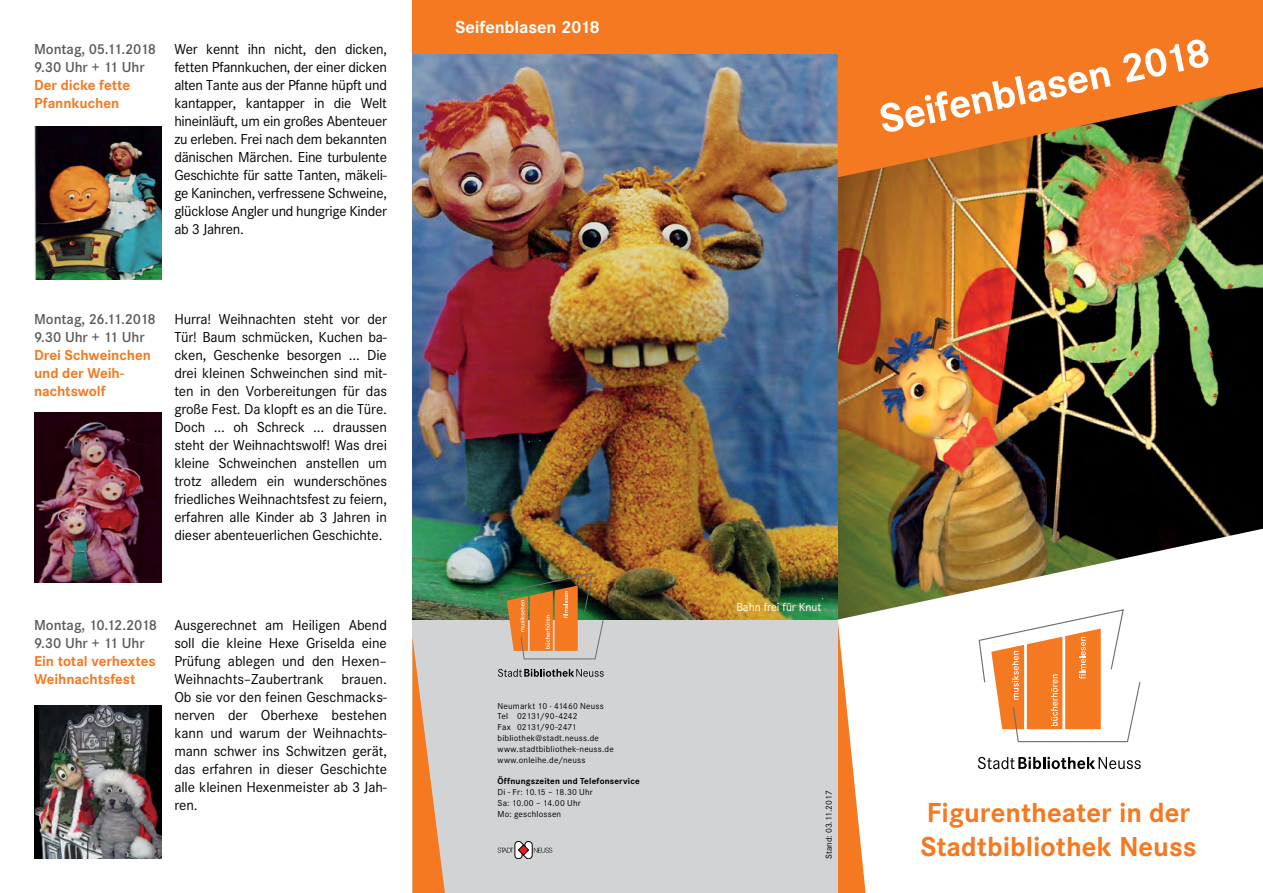
<style>
.page{position:relative;width:1263px;height:893px;background:#fff}
.page>*{position:absolute;margin:0;border:0;box-sizing:border-box;transform-origin:0 0}
.t1{font:700 42.15px "Corporate S";color:#fff}
.t2{font:700 28.5px/34.2px "Corporate S";color:#f47920}
.t3{font:700 18px "Corporate S";letter-spacing:-.005em;color:#fff}
.t4{font:15px/18px "Corporate S";letter-spacing:-.01em;color:#000;text-align:justify}
.t5{font:700 15px/18px "Corporate S";letter-spacing:-.005em;color:#f47920}
.t6{font:600 15px/18px "Corporate S";letter-spacing:-.005em;color:#58595b}
.t7{font:12px "Corporate S";color:#fff}
.t8{font:9px/10.8px "Corporate S";letter-spacing:.02em;color:#000}
.t9{font:700 9px "Corporate S";letter-spacing:.02em;color:#000}
.t10{font:9px "Corporate S";color:#000}
</style>
<div class="page">
<img style="left:838px;top:177px;width:425px;height:352px">
<img style="left:412px;top:54px;width:426px;height:567px">
<svg style="left:838px;top:529px;width:424px;height:364px"></svg>
<svg style="left:838px;top:620px;width:27px;height:273px"></svg>
<svg style="left:978px;top:757px;width:163px;height:12px"></svg>
<svg style="left:978px;top:609px;width:163px;height:134px"></svg>
<svg style="left:838px;top:0;width:425px;height:177px;background:#ca6b20"></svg>
<div style="left:412px;top:0;width:426px;height:54px;background:#f47920"></div>
<div style="left:412px;top:621px;width:426px;height:272px;background:#d1d3d4"></div>
<svg style="left:498px;top:841px;width:54px;height:18px"></svg>
<svg style="left:498px;top:669px;width:106px;height:8px"></svg>
<img style="left:498px;top:573px;width:106px;height:87px">
<svg style="left:412px;top:638px;width:33px;height:255px"></svg>
<img style="left:34px;top:413px;width:128px;height:169px">
<img style="left:34px;top:126px;width:128px;height:153px">
<img style="left:34px;top:706px;width:128px;height:153px">
<p class="t3" style="left:455px;top:17px;width:146px">Seifenblasen 2018</p>
<p class="t6" style="left:34px;top:40px;width:124px">Montag, 05.11.2018<br>9.30 Uhr + 11 Uhr</p>
<p class="t5" style="left:34px;top:76px;width:98px">Der dicke fette<br>Pfannkuchen</p>
<p class="t4" style="left:174px;top:40px;width:214px">Wer kennt ihn nicht, den dicken, fetten Pfannkuchen, der einer dicken alten Tante aus der Pfanne hüpft und kantapper, kantapper in die Welt hineinläuft, um ein großes Abenteuer zu erleben. Frei nach dem bekannten dänischen Märchen. Eine turbulente Geschichte für satte Tanten, mäkeli&shy;ge Kaninchen, verfressene Schweine, glücklose Angler und hungrige Kinder ab 3 Jahren.</p>
<p class="t6" style="left:34px;top:310px;width:123px">Montag, 26.11.2018<br>9.30 Uhr + 11 Uhr</p>
<p class="t5" style="left:34px;top:346px;width:118px">Drei Schweinchen und der Weih&shy;nachtswolf</p>
<p class="t4" style="left:174px;top:310px;width:214px">Hurra! Weihnachten steht vor der Tür! Baum schmücken, Kuchen ba&shy;cken, Geschenke besorgen ... Die drei kleinen Schweinchen sind mit&shy;ten in den Vorbereitungen für das große Fest. Da klopft es an die Türe.<br>Doch ... oh Schreck ... draussen steht der Weihnachtswolf! Was drei kleine Schweinchen anstellen um trotz alledem ein wunderschönes friedliches Weihnachtsfest zu feiern, erfahren alle Kinder ab 3 Jahren in dieser abenteuerlichen Geschichte.</p>
<p class="t6" style="left:34px;top:616px;width:125px">Montag, 10.12.2018<br>9.30 Uhr + 11 Uhr</p>
<p class="t5" style="left:34px;top:652px;width:123px">Ein total verhextes<br>Weihnachtsfest</p>
<p class="t4" style="left:174px;top:616px;width:214px">Ausgerechnet am Heiligen Abend soll die kleine Hexe Griselda eine Prüfung ablegen und den Hexen– Weihnachts–Zaubertrank brauen.<br>Ob sie vor den feinen Geschmacks&shy;nerven der Oberhexe bestehen kann und warum der Weihnachts&shy;mann schwer ins Schwitzen gerät, das erfahren in dieser Geschichte alle kleinen Hexenmeister ab 3 Jah&shy;ren.</p>
<p class="t8" style="left:497px;top:700px;width:118px">Neumarkt 10 41460 Neuss<br>Tel 02131/90-4242<br>Fax 02131/90-2471 bibliothek@stadt.neuss.de www.stadtbibliothek-neuss.de www.onleihe.de/neuss</p>
<p class="t9" style="left:497px;top:776px;width:144px">Öffnungszeiten und Telefonservice</p>
<p class="t8" style="left:497px;top:787px;width:97px">Di - Fr: 10.15 – 18.30 Uhr<br>Sa: 10.00 – 14.00 Uhr<br>Mo: geschlossen</p>
<h1 class="t1" style="left:875px;top:97px;width:338px;rotate:-12deg">Seifenblasen 2018</h1>
<p class="t7" style="left:736px;top:600px;width:86px">Bahn frei für Knut</p>
<p class="t10" style="left:824px;top:859px;width:70px;rotate:-90deg">Stand: 03.11.2017</p>
<h2 class="t2" style="left:920px;top:796px;width:278px">Figurentheater in der<br>Stadtbibliothek Neuss</h2>
</div>
